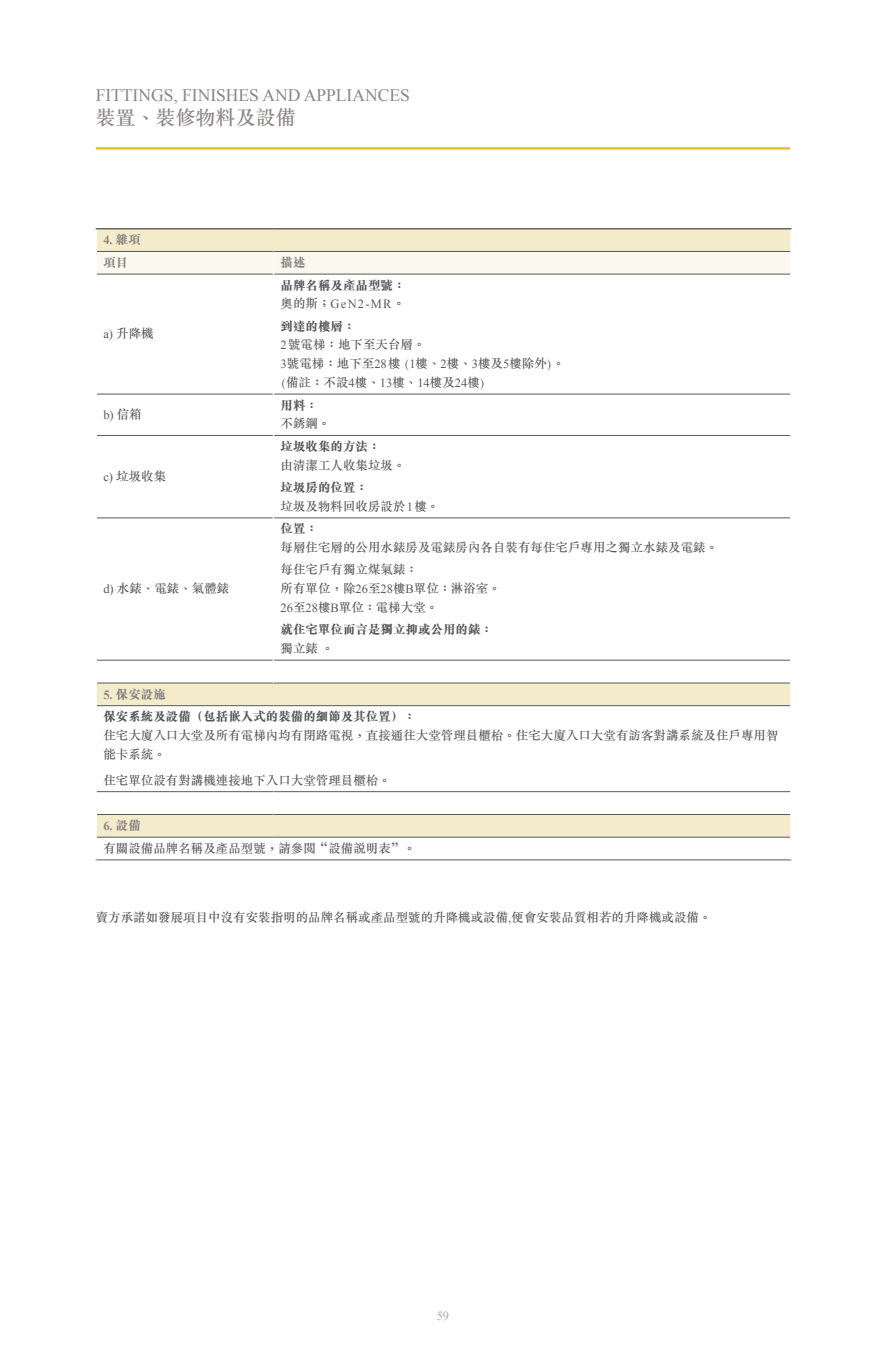
<style>
.page{position:relative;width:886px;height:1372px;background:#fff}
.page>*{position:absolute;margin:0;border:0;box-sizing:border-box;transform-origin:0 0}
.t1{font:500 20px "M Sung HK";color:#8a8584}
.t2{font:17.5px "Times New Roman";color:#8a8584}
.t3{font:500 12.5px/18.8px "M Sung HK";color:#58595b}
.t4{font:800 12.5px/22.6px "M Sung HK";color:#58595b}
.t5{font:12.5px "Times New Roman";letter-spacing:.1em;color:#58595b}
.t6{font:700 12.5px "Times New Roman";color:#8a8584}
.t7{font:800 12.5px "M Sung HK";color:#8a8584}
.t8{font:12.5px "Times New Roman";color:#a7a9ac}
.s1{font-family:"M Sung HK";font-weight:800}
.s2{font-family:"Times New Roman";font-weight:400}
.s3{font-family:"M Sung HK";font-weight:500}
.s4{font-weight:800}
.s5{font-family:"Times New Roman";font-weight:700;color:#8a8584}
.s6{color:#8a8584}
</style>
<div class="page">
<hr style="left:96px;top:147px;width:694px;height:3px;background:#e9c31d">
<svg style="left:97px;top:393px;width:693px;height:444px"></svg>
<hr style="left:97px;top:274px;width:176px;height:1px;background:#58595b">
<hr style="left:274px;top:274px;width:516px;height:1px;background:#58595b">
<hr style="left:97px;top:394px;width:176px;height:1px;background:#58595b">
<hr style="left:274px;top:394px;width:516px;height:1px;background:#58595b">
<hr style="left:97px;top:435px;width:176px;height:1px;background:#58595b">
<hr style="left:274px;top:435px;width:516px;height:1px;background:#58595b">
<hr style="left:97px;top:517px;width:176px;height:1px;background:#58595b">
<hr style="left:274px;top:517px;width:516px;height:1px;background:#58595b">
<hr style="left:97px;top:660px;width:176px;height:1px;background:#58595b">
<hr style="left:274px;top:660px;width:516px;height:1px;background:#58595b">
<hr style="left:97px;top:682px;width:176px;height:1px;background:#58595b">
<hr style="left:273px;top:682px;width:517px;height:1px;background:#58595b">
<hr style="left:97px;top:705px;width:176px;height:1px;background:#58595b">
<hr style="left:273px;top:705px;width:517px;height:1px;background:#58595b">
<hr style="left:97px;top:791px;width:176px;height:1px;background:#58595b">
<hr style="left:273px;top:791px;width:517px;height:1px;background:#58595b">
<hr style="left:97px;top:814px;width:176px;height:1px;background:#58595b">
<hr style="left:273px;top:814px;width:517px;height:1px;background:#58595b">
<hr style="left:97px;top:837px;width:176px;height:1px;background:#58595b">
<hr style="left:273px;top:837px;width:517px;height:1px;background:#58595b">
<hr style="left:96px;top:859px;width:177px;height:1px;background:#58595b">
<hr style="left:273px;top:859px;width:518px;height:1px;background:#58595b">
<svg style="left:96px;top:229px;width:695px;height:45px;background:#f0ebd6"></svg>
<hr style="left:273px;top:274px;width:1px;height:120px;background:#fff">
<hr style="left:273px;top:394px;width:1px;height:41px;background:#fff">
<hr style="left:273px;top:435px;width:1px;height:83px;background:#fff">
<hr style="left:273px;top:518px;width:1px;height:142px;background:#fff">
<svg style="left:273px;top:660px;width:1px;height:23px"></svg>
<svg style="left:790px;top:660px;width:1px;height:45px"></svg>
<svg style="left:273px;top:791px;width:1px;height:23px"></svg>
<svg style="left:790px;top:791px;width:1px;height:47px"></svg>
<hr style="left:96px;top:228px;width:177px;height:1px;background:#231f20">
<hr style="left:273px;top:228px;width:518px;height:1px;background:#231f20">
<h2 class="t2" style="left:96px;top:83px;width:316px">FITTINGS, FINISHES AND APPLIANCES</h2>
<h1 class="t1" style="left:96px;top:103px;width:201px">裝置、裝修物料及設備</h1>
<p class="t6" style="left:103px;top:231px;width:39px">4. <span class="s1">雜項</span></p>
<p class="t7" style="left:103px;top:254px;width:26px">項目</p>
<p class="t7" style="left:281px;top:254px;width:26px">描述</p>
<p class="t3" style="left:103px;top:324px;width:52px"><span class="s2">a)</span> 升降機</p>
<p class="t5" style="left:103px;top:406px;width:40px">b) <span class="s3">信箱</span></p>
<p class="t3" style="left:103px;top:466px;width:64px"><span class="s2">c)</span> 垃圾收集</p>
<p class="t4" style="left:281px;top:273px;width:126px">品牌名稱及產品型號：</p>
<p class="t5" style="left:281px;top:296px;width:126px"><span class="s3">奧的斯；</span>GeN2-MR<span class="s3">。</span></p>
<p class="t3" style="left:281px;top:316px;width:286px"><span class="s4">到達的樓層：<br></span><span class="s2">2</span>號電梯：地下至天台層。<br><span class="s2">3</span>號電梯：地下至<span class="s2">28</span>樓 (<span class="s2">1</span>樓、<span class="s2">2</span>樓、<span class="s2">3</span>樓及<span class="s2">5</span>樓除外)。(備註：不設<span class="s2">4</span>樓、<span class="s2">13</span>樓、<span class="s2">14</span>樓及<span class="s2">24</span>樓)</p>
<p class="t4" style="left:281px;top:393px;width:39px">用料：</p>
<p class="t3" style="left:281px;top:414px;width:51px">不銹鋼。</p>
<p class="t4" style="left:281px;top:434px;width:101px">垃圾收集的方法：</p>
<p class="t3" style="left:281px;top:455px;width:126px">由清潔工人收集垃圾。</p>
<p class="t3" style="left:281px;top:477px;width:160px"><span class="s4">垃圾房的位置：<br></span>垃圾及物料回收房設於<span class="s2">1</span>樓。</p>
<p class="t4" style="left:281px;top:517px;width:39px">位置：</p>
<p class="t3" style="left:281px;top:536px;width:439px;line-height:22.2px">每層住宅層的公用水錶房及電錶房內各自裝有每住宅戶專用之獨立水錶及電錶。每住宅戶有獨立煤氣錶：</p>
<p class="t3" style="left:281px;top:579px;width:222px">所有單位，除<span class="s2">26</span>至<span class="s2">28</span>樓<span class="s2">B</span>單位：淋浴室。<br><span class="s2">26</span>至<span class="s2">28</span>樓<span class="s2">B</span>單位：電梯大堂。</p>
<p class="t4" style="left:281px;top:618px;width:214px">就住宅單位而言是獨立抑或公用的錶：</p>
<p class="t3" style="left:281px;top:638px;width:55px">獨立錶 。</p>
<p class="t4" style="left:103px;top:682px;width:314px"><span class="s5">5.</span> <span class="s6">保安設施<br></span>保安系統及設備（包括嵌入式的裝備的細節及其位置）：</p>
<p class="t3" style="left:103px;top:725px;width:676px">住宅大廈入口大堂及所有電梯內均有閉路電視，直接通往大堂管理員櫃枱。住宅大廈入口大堂有訪客對講系統及住戶專用智能卡系統。</p>
<p class="t3" style="left:103px;top:770px;width:289px">住宅單位設有對講機連接地下入口大堂管理員櫃枱。</p>
<p class="t6" style="left:103px;top:817px;width:39px">6. <span class="s1">設備</span></p>
<p class="t3" style="left:103px;top:838px;width:314px">有關設備品牌名稱及產品型號，請參閱“設備說明表”。</p>
<p class="t3" style="left:103px;top:579px;width:128px"><span class="s2">d)</span> 水錶、電錶、氣體錶</p>
<p class="t3" style="left:96px;top:907px;width:617px">賣方承諾如發展項目中沒有安裝指明的品牌名稱或產品型號的升降機或設備,便會安裝品質相若的升降機或設備。</p>
<p class="t8" style="left:437px;top:1307px;width:14px">59</p>
</div>
